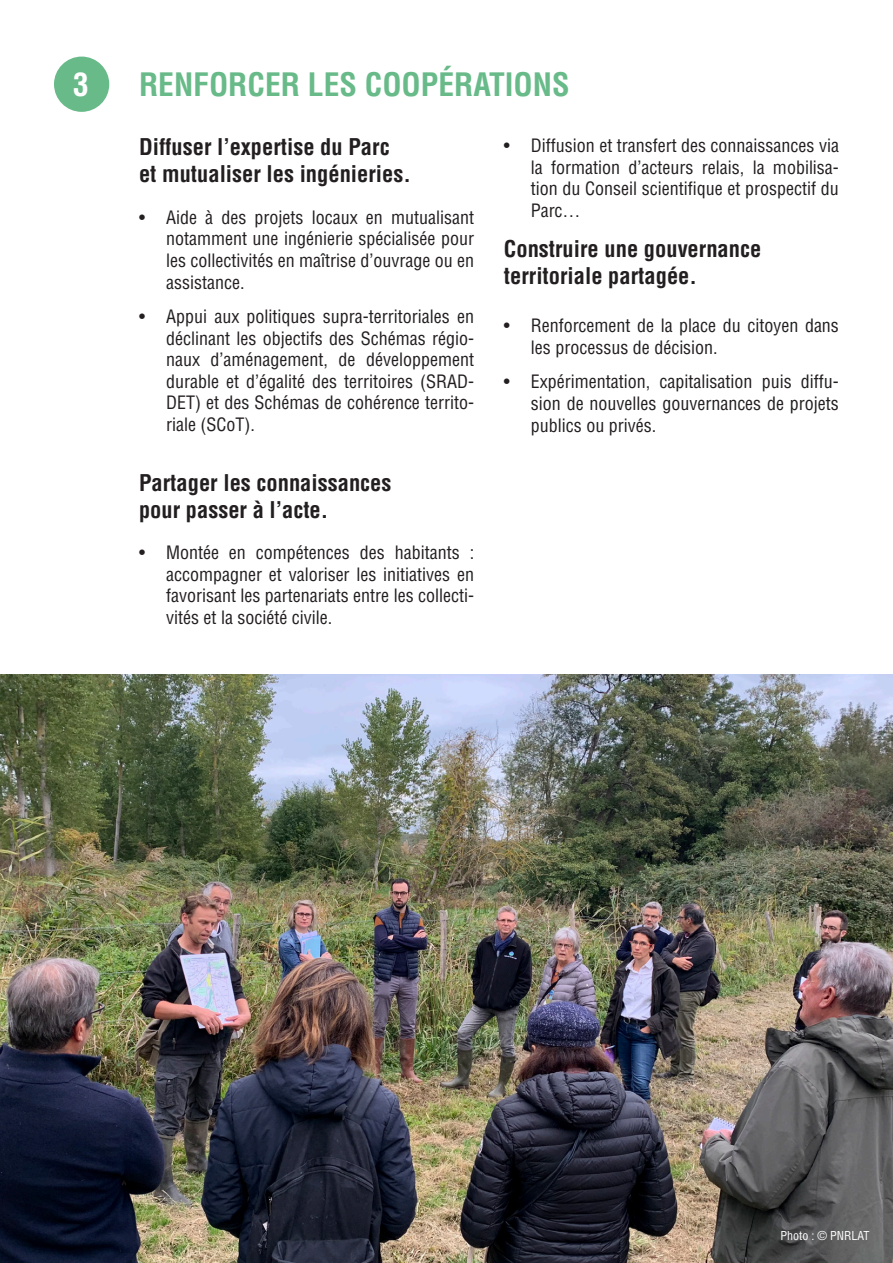
<style>
.page{position:relative;width:893px;height:1263px;background:#fff}
.page>*{position:absolute;margin:0;border:0;box-sizing:border-box;transform-origin:0 0}
.t1{font:700 condensed 31.5px "Helvetica LT Std";color:#68ba89}
.t2{font:700 condensed 31.5px "Helvetica LT Std";color:#fff}
.t3{font:700 condensed 22.5px "Helvetica LT Std";color:#231f20}
.t4{font:condensed 18px/21.6px "Helvetica LT Std";color:#231f20;text-align:justify}
.t5{font:condensed 12px "Helvetica LT Std";color:#fff}
</style>
<div class="page">
<div style="left:54px;top:57px;width:55px;height:55px;background:#68ba89;border-radius:50%"></div>
<img style="left:0;top:675px;width:893px;height:588px">
<p class="t2" style="left:73px;top:64px;width:17px">3</p>
<p class="t1" style="left:139px;top:64px;width:432px">RENFORCER LES COOPÉRATIONS</p>
<p class="t3" style="left:139px;top:133px;width:252px">Diffuser l’expertise du Parc</p>
<p class="t3" style="left:139px;top:160px;width:273px">et mutualiser les ingénieries.</p>
<p class="t4" style="left:166px;top:206px;width:310px;text-indent:-27px">• Aide à des projets locaux en mutualisant notamment une ingénierie spécialisée pour les collectivités en maîtrise d’ouvrage ou en assistance.</p>
<p class="t4" style="left:166px;top:306px;width:310px;text-indent:-27px">• Appui aux politiques supra-territoriales en déclinant les objectifs des Schémas régio&shy;naux d’aménagement, de développement durable et d’égalité des territoires (SRAD-DET) et des Schémas de cohérence territo&shy;riale (SCoT).</p>
<p class="t3" style="left:139px;top:468px;width:254px">Partager les connaissances</p>
<p class="t3" style="left:139px;top:495px;width:191px">pour passer à l’acte.</p>
<p class="t4" style="left:166px;top:541px;width:310px;text-indent:-27px">• Montée en compétences des habitants : accompagner et valoriser les initiatives en favorisant les partenariats entre les collecti&shy;vités et la société civile.</p>
<p class="t4" style="left:531px;top:135px;width:310px;text-indent:-27px">• Diffusion et transfert des connaissances via la formation d’acteurs relais, la mobilisa&shy;tion du Conseil scientifique et prospectif du Parc…</p>
<p class="t3" style="left:504px;top:234px;width:259px">Construire une gouvernance</p>
<p class="t3" style="left:504px;top:261px;width:195px">territoriale partagée.</p>
<p class="t4" style="left:531px;top:315px;width:310px;text-indent:-27px">• Renforcement de la place du citoyen dans les processus de décision.</p>
<p class="t4" style="left:531px;top:371px;width:310px;text-indent:-27px">• Expérimentation, capitalisation puis diffu&shy;sion de nouvelles gouvernances de projets publics ou privés.</p>
<p class="t5" style="left:780px;top:1228px;width:90px">Photo : © PNRLAT</p>
</div>
